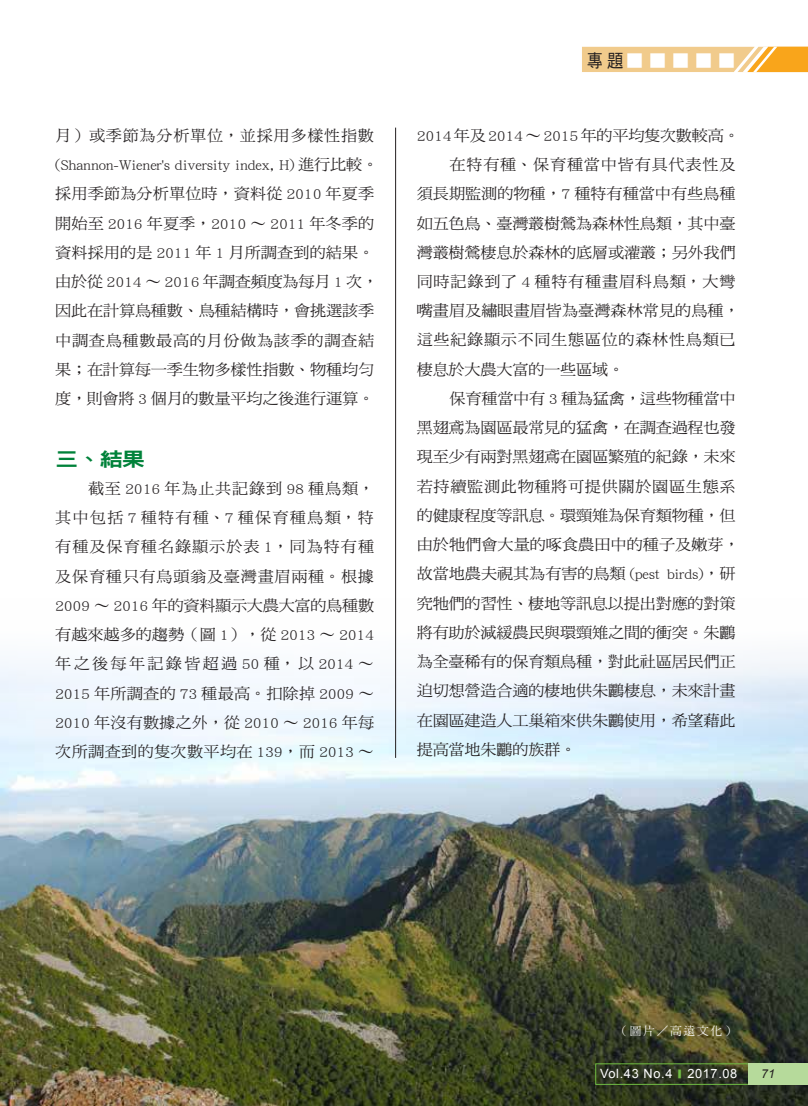
<style>
.page{position:relative;width:808px;height:1106px;background:#fff}
.page>*{position:absolute;margin:0;border:0;box-sizing:border-box;transform-origin:0 0}
.t1{font:19.5px "DF Hei Std W9";color:#00823a;scale:1.2 1}
.t2{font:15.45px/29.2px "DF Ming Std W5";letter-spacing:-.015em;color:#231f20;scale:1.05 1}
.t3{font:15.45px "DF Ming Std W5";letter-spacing:.04em;color:#231f20;scale:1.05 1}
.t4{font:15.45px "DF Ming Std W5";letter-spacing:.045em;color:#231f20;scale:1.05 1}
.t5{font:700 14.4px "AR Hei B5";color:#fff}
.t6{font:12.75px "Arial";letter-spacing:.05em;color:#fff}
.t7{font:italic 12.15px "Arial";color:#231f20}
.t8{font:11.7px "DF Ming Std W5";letter-spacing:.15em;color:#fff}
.s1{font-family:"DF Hei Std W5";font-weight:400;font-size:18px;color:#231f20}
.s2{font-family:"AR Hei B5";font-weight:700;font-size:10.65px;color:#71bf44}
</style>
<div class="page">
<img style="left:0;top:598px;width:808px;height:508px">
<hr style="left:395px;top:128px;width:1px;height:630px;background:#231f20">
<div style="left:595px;top:1063px;width:158px;height:21px;border:1px solid #71bf44"></div>
<div style="left:748px;top:1063px;width:60px;height:21px;background:#b6da9b"></div>
<svg style="left:582px;top:47px;width:226px;height:25px;background:#f3c57a"></svg>
<p class="t2" style="left:55px;top:120px;width:309px">月）或季節為分析單位，並採用多樣性指數(Shannon-Wiener's diversity index, H) 進行比較。採用季節為分析單位時，資料從 2010 年夏季開始至 2016 年夏季，2010 ～ 2011 年冬季的資料採用的是 2011 年 1 月所調查到的結果。由於從 2014 ～ 2016 年調查頻度為每月 1 次，因此在計算鳥種數、鳥種結構時，會挑選該季中調查鳥種數最高的月份做為該季的調查結果；在計算每一季生物多樣性指數、物種均勻度，則會將 3 個月的數量平均之後進行運算。</p>
<p class="t1" style="left:55px;top:448px;width:77px">三、結果</p>
<p class="t2" style="left:55px;top:473px;width:305px;text-align:justify;text-indent:33px">截至 2016 年為止共記錄到 98 種鳥類，其中包括 7 種特有種、7 種保育種鳥類，特有種及保育種名錄顯示於表 1，同為特有種及保育種只有烏頭翁及臺灣畫眉兩種。根據2009 ～ 2016 年的資料顯示大農大富的鳥種數有越來越多的趨勢（圖 1），從 2013 ～ 2014年之後每年記錄皆超過 50 種，以 2014 ～2015 年所調查的 73 種最高。扣除掉 2009 ～2010 年沒有數據之外，從 2010 ～ 2016 年每次所調查到的隻次數平均在 139，而 2013 ～</p>
<p class="t5" style="left:587px;top:53px;width:149px"><span class="s1">專題</span>█████</p>
<p class="t2" style="left:417px;top:120px;width:309px">2014年及2014～2015年的平均隻次數較高。</p>
<p class="t4" style="left:449px;top:156px;width:274px">在特有種、保育種當中皆有具代表性及</p>
<p class="t2" style="left:417px;top:179px;width:305px">須長期監測的物種，7 種特有種當中有些鳥種</p>
<p class="t2" style="left:417px;top:208px;width:305px">如五色鳥、臺灣叢樹鶯為森林性鳥類，其中臺</p>
<p class="t2" style="left:417px;top:237px;width:305px">灣叢樹鶯棲息於森林的底層或灌叢；另外我們</p>
<p class="t4" style="left:417px;top:273px;width:305px">同時記錄到了 4 種特有種畫眉科鳥類，大彎</p>
<p class="t2" style="left:417px;top:296px;width:309px">嘴畫眉及繡眼畫眉皆為臺灣森林常見的鳥種，</p>
<p class="t3" style="left:417px;top:331px;width:305px">這些紀錄顯示不同生態區位的森林性鳥類已</p>
<p class="t2" style="left:417px;top:354px;width:199px">棲息於大農大富的一些區域。</p>
<p class="t2" style="left:449px;top:383px;width:274px">保育種當中有 3 種為猛禽，這些物種當中</p>
<p class="t2" style="left:417px;top:413px;width:305px">黑翅鳶為園區最常見的猛禽，在調查過程也發</p>
<p class="t2" style="left:417px;top:442px;width:305px">現至少有兩對黑翅鳶在園區繁殖的紀錄，未來</p>
<p class="t3" style="left:417px;top:478px;width:305px">若持續監測此物種將可提供關於園區生態系</p>
<p class="t2" style="left:417px;top:500px;width:305px">的健康程度等訊息。環頸雉為保育類物種，但</p>
<p class="t2" style="left:417px;top:529px;width:309px">由於牠們會大量的啄食農田中的種子及嫩芽，</p>
<p class="t2" style="left:417px;top:559px;width:305px">故當地農夫視其為有害的鳥類 (pest birds)，研</p>
<p class="t2" style="left:417px;top:588px;width:305px">究牠們的習性、棲地等訊息以提出對應的對策</p>
<p class="t2" style="left:417px;top:617px;width:305px">將有助於減緩農民與環頸雉之間的衝突。朱鸝</p>
<p class="t2" style="left:417px;top:646px;width:305px">為全臺稀有的保育類鳥種，對此社區居民們正</p>
<p class="t2" style="left:417px;top:676px;width:305px">迫切想營造合適的棲地供朱鸝棲息，未來計畫</p>
<p class="t2" style="left:417px;top:705px;width:305px">在園區建造人工巢箱來供朱鸝使用，希望藉此</p>
<p class="t2" style="left:417px;top:734px;width:154px">提高當地朱鸝的族群。</p>
<p class="t8" style="left:616px;top:1024px;width:121px">（圖片／高遠文化）</p>
<p class="t6" style="left:600px;top:1064px;width:139px">Vol.43 No.4 <span class="s2">■</span> 2017.08</p>
<p class="t7" style="left:761px;top:1065px;width:15px">71</p>
</div>
